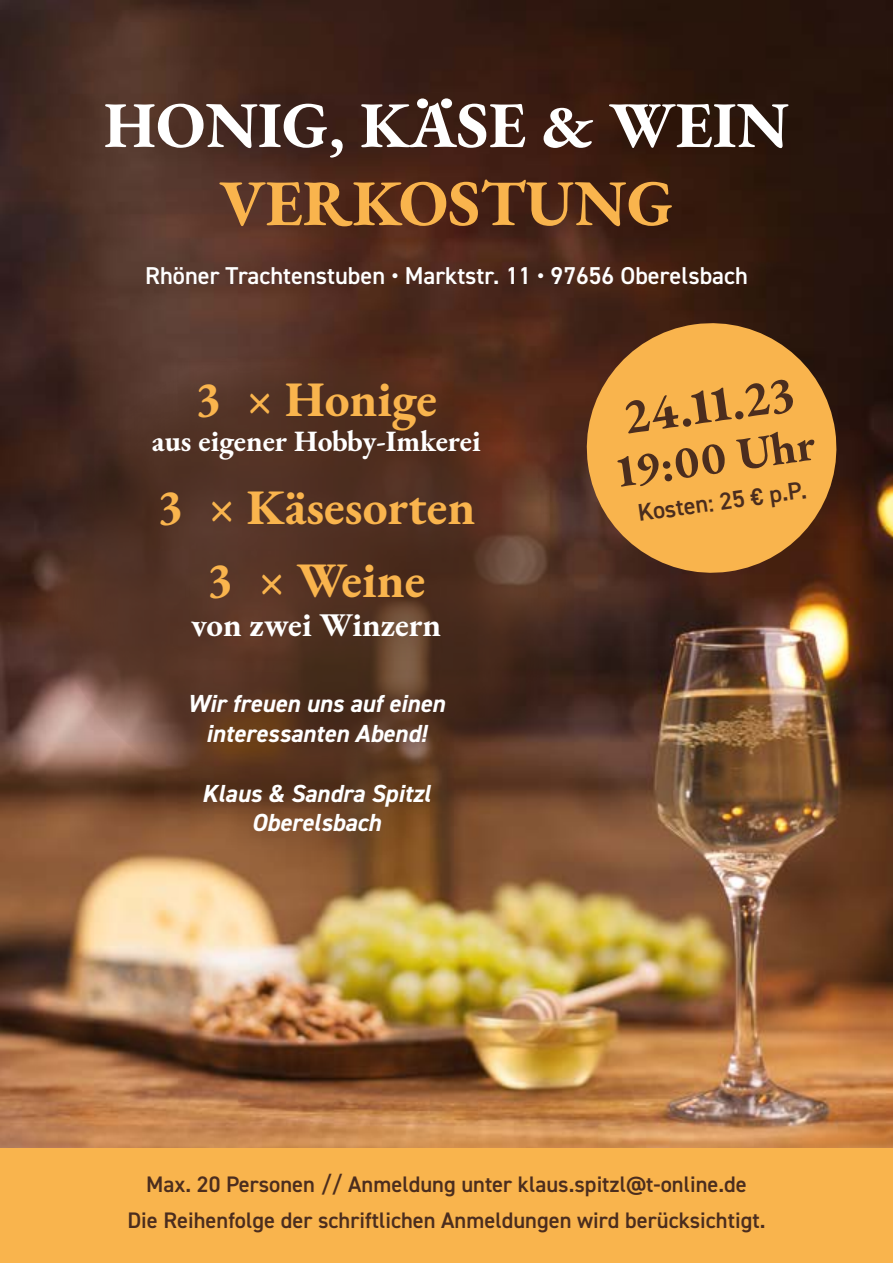
<style>
.page{position:relative;width:893px;height:1263px;background:#fff}
.page>*{position:absolute;margin:0;border:0;box-sizing:border-box;transform-origin:0 0}
.t1{font:700 65.1px "EB Garamond";color:#fff}
.t2{font:700 65.1px "EB Garamond";color:#f9b44d}
.t3{font:700 50.85px "EB Garamond";color:#4b2d1e}
.t4{font:700 49.5px/72.9px "EB Garamond";color:#f9b44d;text-align:center}
.t5{font:700 46.2px "EB Garamond";color:#4b2d1e}
.t6{font:700 33px "EB Garamond";color:#fff}
.t7{font:700 29.4px "EB Garamond";color:#fff}
.t8{font:italic 700 24.75px/29.7px "DIN2014";color:#fff;text-align:center}
.t9{font:600 24.45px "DIN2014";color:#fff}
.t10{font:600 24.3px "DIN2014";color:#4b2d1e}
.t11{font:600 22.5px/36px "DIN2014";color:#4b2d1e;text-align:center}
</style>
<div class="page">
<img style="left:0;top:0;width:893px;height:1148px">
<div style="left:0;top:1148px;width:893px;height:115px;background:#f9b44d"></div>
<svg style="left:578px;top:315px;width:267px;height:266px;background:#bf863b"></svg>
<svg style="left:48px;top:347px;width:519px;height:462px;background:#58382b"></svg>
<div style="left:126px;top:355px;width:381px;height:309px;background:#4b2d1e;opacity:.75"></div>
<div style="left:161px;top:666px;width:310px;height:194px;background:#4b2d1e;opacity:.75"></div>
<h1 class="t1" style="left:104px;top:79px;width:687px">HONIG, KÄSE &amp; WEIN</h1>
<h1 class="t2" style="left:219px;top:158px;width:456px">VERKOSTUNG</h1>
<p class="t9" style="left:145px;top:259px;width:604px">Rhöner Trachtenstuben • Marktstr. 11 • 97656 Oberelsbach</p>
<h3 class="t4" style="left:195px;top:361px;width:244px">3 × Honige</h3>
<h3 class="t7" style="left:152px;top:420px;width:330px">aus eigener Hobby-Imkerei</h3>
<h3 class="t4" style="left:157px;top:470px;width:320px">3 × Käsesorten<br>3 × Weine</h3>
<h3 class="t6" style="left:191px;top:602px;width:252px">von zwei Winzern</h3>
<p class="t8" style="left:188px;top:689px;width:259px">Wir freuen uns auf einen interessanten Abend!</p>
<p class="t8" style="left:202px;top:778px;width:230px">Klaus &amp; Sandra Spitzl<br>Oberelsbach</p>
<h2 class="t3" style="left:619px;top:382px;width:176px;rotate:-8deg">24.11.23</h2>
<h3 class="t5" style="left:613px;top:439px;width:201px;rotate:-8deg">19:00 Uhr</h3>
<p class="t10" style="left:636px;top:497px;width:172px;rotate:-8deg">Kosten: 25 € p.P.</p>
<p class="t11" style="left:127px;top:1166px;width:640px">Max. 20 Personen // Anmeldung unter klaus.spitzl@t-online.de<br>Die Reihenfolge der schriftlichen Anmeldungen wird berücksichtigt.</p>
</div>
